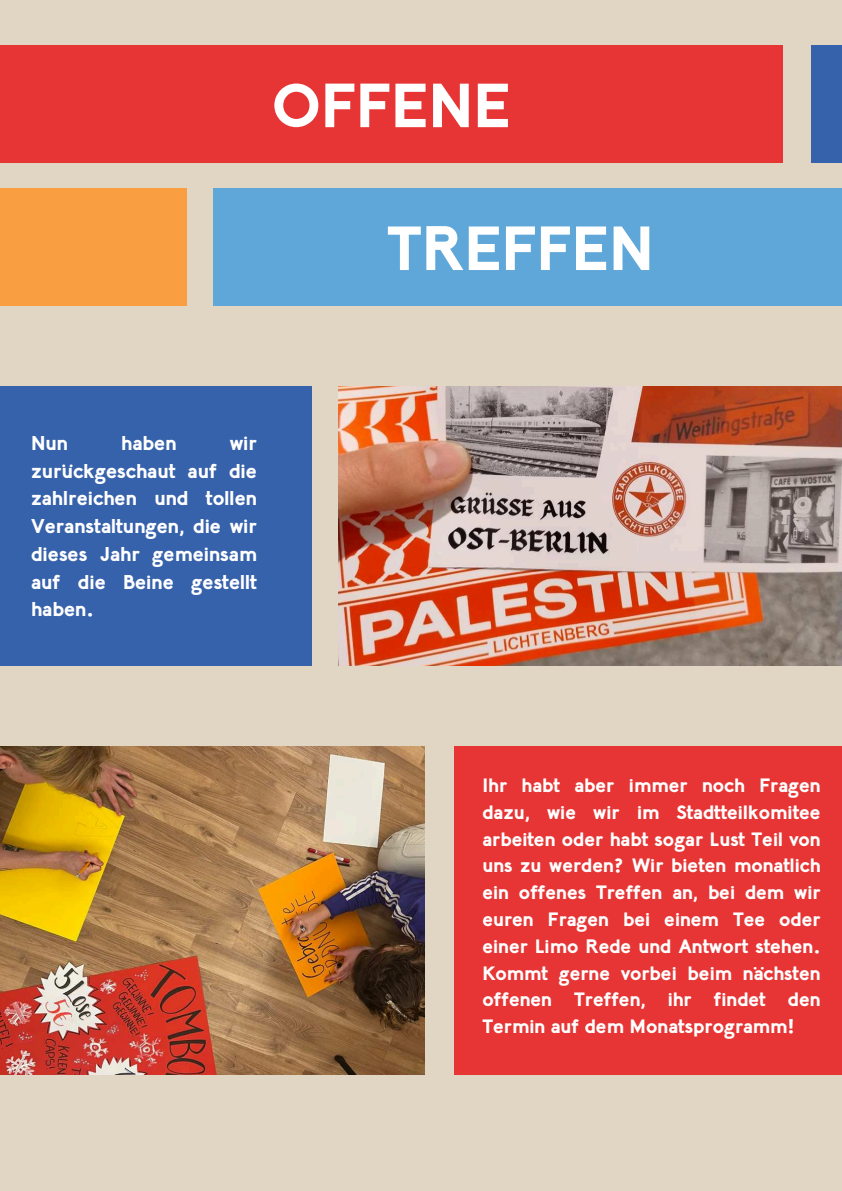
<style>
.page{position:relative;width:842px;height:1191px;background:#fff}
.page>*{position:absolute;margin:0;border:0;box-sizing:border-box;transform-origin:0 0}
.t1{font:700 62.1px "Lil Grotesk";color:#fff}
.t2{font:700 20px/27.8px "Lil Grotesk";color:#fff;text-align:justify}
.t3{font:700 19.3px/26.8px "Lil Grotesk";color:#fff;text-align:justify}
</style>
<div class="page">
<div style="left:0;top:0;width:842px;height:1190px;background:#e1d5c4"></div>
<div style="left:0;top:45px;width:782px;height:117px;background:#e63534"></div>
<div style="left:213px;top:188px;width:629px;height:117px;background:#60a7d9"></div>
<div style="left:0;top:188px;width:186px;height:117px;background:#fa9f41"></div>
<div style="left:811px;top:45px;width:31px;height:117px;background:#3661ab"></div>
<div style="left:0;top:386px;width:311px;height:279px;background:#3661ab"></div>
<div style="left:454px;top:746px;width:388px;height:328px;background:#e63534"></div>
<img style="left:0;top:746px;width:424px;height:328px">
<img style="left:338px;top:386px;width:504px;height:279px">
<h1 class="t1" style="left:272px;top:69px;width:241px">OFFENE</h1>
<h1 class="t1" style="left:387px;top:212px;width:268px">TREFFEN</h1>
<p class="t2" style="left:31px;top:429px;width:39px">Nun</p>
<p class="t2" style="left:121px;top:429px;width:57px">haben</p>
<p class="t2" style="left:31px;top:429px;width:227px;text-indent:199px">wir zurückgeschaut auf die zahlreichen und tollen Veranstaltungen, die wir dieses Jahr gemeinsam auf die Beine gestellt haben.</p>
<p class="t3" style="left:482px;top:772px;width:340px">Ihr habt aber immer noch Fragen dazu, wie wir im Stadtteilkomitee arbeiten oder habt sogar Lust Teil von uns zu werden? Wir bieten monatlich ein offenes Treffen an, bei dem wir euren Fragen bei einem Tee oder einer Limo Rede und Antwort stehen.<br>Kommt gerne vorbei beim nächsten offenen Treffen, ihr findet den Termin auf dem Monatsprogramm!</p>
</div>
